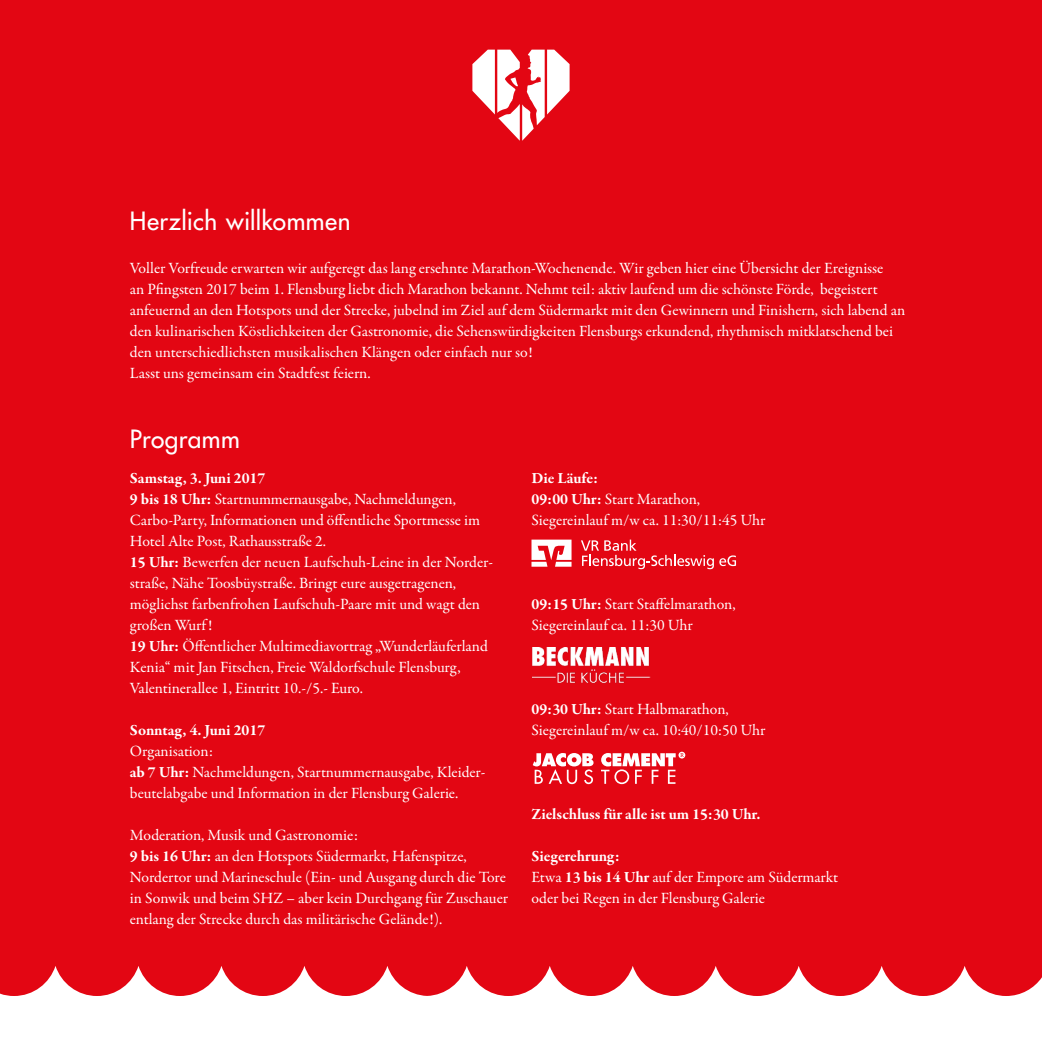
<style>
.page{position:relative;width:1042px;height:1042px;background:#e30613}
.page>*{position:absolute;margin:0;border:0;box-sizing:border-box;transform-origin:0 0}
.t1{font:24.5px "Futura LT";letter-spacing:.02em;color:#fff}
.t2{font:15.75px/21px "Garamond Premr Pro";letter-spacing:-.005em;color:#fff}
.t3{font:700 15.75px "Garamond Premr Pro";color:#fff}
.s1{font-weight:700}
</style>
<div class="page">
<svg style="left:472px;top:50px;width:97px;height:91px"></svg>
<svg style="left:0;top:966px;width:1042px;height:76px;fill:#fff"></svg>
<svg style="left:581px;top:539px;width:155px;height:30px"></svg>
<svg style="left:531px;top:539px;width:40px;height:28px"></svg>
<svg style="left:533px;top:752px;width:152px;height:32px"></svg>
<img style="left:533px;top:647px;width:117px;height:36px">
<h1 class="t1" style="left:130px;top:205px;width:222px">Herzlich willkommen</h1>
<p class="t2" style="left:130px;top:258px;width:777px">Voller Vorfreude erwarten wir aufgeregt das lang ersehnte Marathon-Wochenende. Wir geben hier eine Übersicht der Ereignisse<br>an Pfingsten 2017 beim 1. Flensburg liebt dich Marathon bekannt. Nehmt teil: aktiv laufend um die schönste Förde, begeistert anfeuernd an den Hotspots und der Strecke, jubelnd im Ziel auf dem Südermarkt mit den Gewinnern und Finishern, sich labend an den kulinarischen Köstlichkeiten der Gastronomie, die Sehenswürdigkeiten Flensburgs erkundend, rhythmisch mitklatschend bei den unterschiedlichsten musikalischen Klängen oder einfach nur so!<br>Lasst uns gemeinsam ein Stadtfest feiern.</p>
<h1 class="t1" style="left:130px;top:423px;width:111px">Programm</h1>
<p class="t2" style="left:130px;top:468px;width:364px"><span class="s1">Samstag, 3. Juni 2017<br>9 bis 18 Uhr:</span> Startnummernausgabe, Nachmeldungen, Carbo-Party, Informationen und öffentliche Sportmesse im Hotel Alte Post, Rathausstraße 2.<br><span class="s1">15 Uhr:</span> Bewerfen der neuen Laufschuh-Leine in der Norder&shy;straße, Nähe Toosbüystraße. Bringt eure ausgetragenen, möglichst farbenfrohen Laufschuh-Paare mit und wagt den großen Wurf !<br><span class="s1">19 Uhr:</span> Öffentlicher Multimediavortrag „Wunderläuferland Kenia“ mit Jan Fitschen, Freie Waldorfschule Flensburg, Valentinerallee 1, Eintritt 10.-/5.- Euro.</p>
<p class="t3" style="left:130px;top:720px;width:137px">Sonntag, 4. Juni 2017</p>
<p class="t2" style="left:130px;top:741px;width:357px">Organisation:<br><span class="s1">ab 7 Uhr:</span> Nachmeldungen, Startnummernausgabe, Kleider&shy;beutelabgabe und Information in der Flensburg Galerie.</p>
<p class="t2" style="left:130px;top:825px;width:380px">Moderation, Musik und Gastronomie:<br><span class="s1">9 bis 16 Uhr:</span> an den Hotspots Südermarkt, Hafenspitze, Nordertor und Marineschule (Ein- und Ausgang durch die Tore in Sonwik und beim SHZ – aber kein Durchgang für Zuschauer entlang der Strecke durch das militärische Gelände!).</p>
<p class="t2" style="left:531px;top:468px;width:235px"><span class="s1">Die Läufe:<br>09:00 Uhr:</span> Start Marathon,<br>Siegereinlauf m/w ca. 11:30/11:45 Uhr</p>
<p class="t2" style="left:531px;top:594px;width:206px"><span class="s1">09:15 Uhr:</span> Start Staffelmarathon,<br>Siegereinlauf ca. 11:30 Uhr</p>
<p class="t2" style="left:531px;top:699px;width:235px"><span class="s1">09:30 Uhr:</span> Start Halbmarathon,<br>Siegereinlauf m/w ca. 10:40/10:50 Uhr</p>
<p class="t3" style="left:531px;top:804px;width:231px">Zielschluss für alle ist um 15:30 Uhr.</p>
<p class="t2" style="left:531px;top:846px;width:308px"><span class="s1">Siegerehrung:<br></span>Etwa <span class="s1">13 bis 14 Uhr</span> auf der Empore am Südermarkt oder bei Regen in der Flensburg Galerie</p>
</div>
